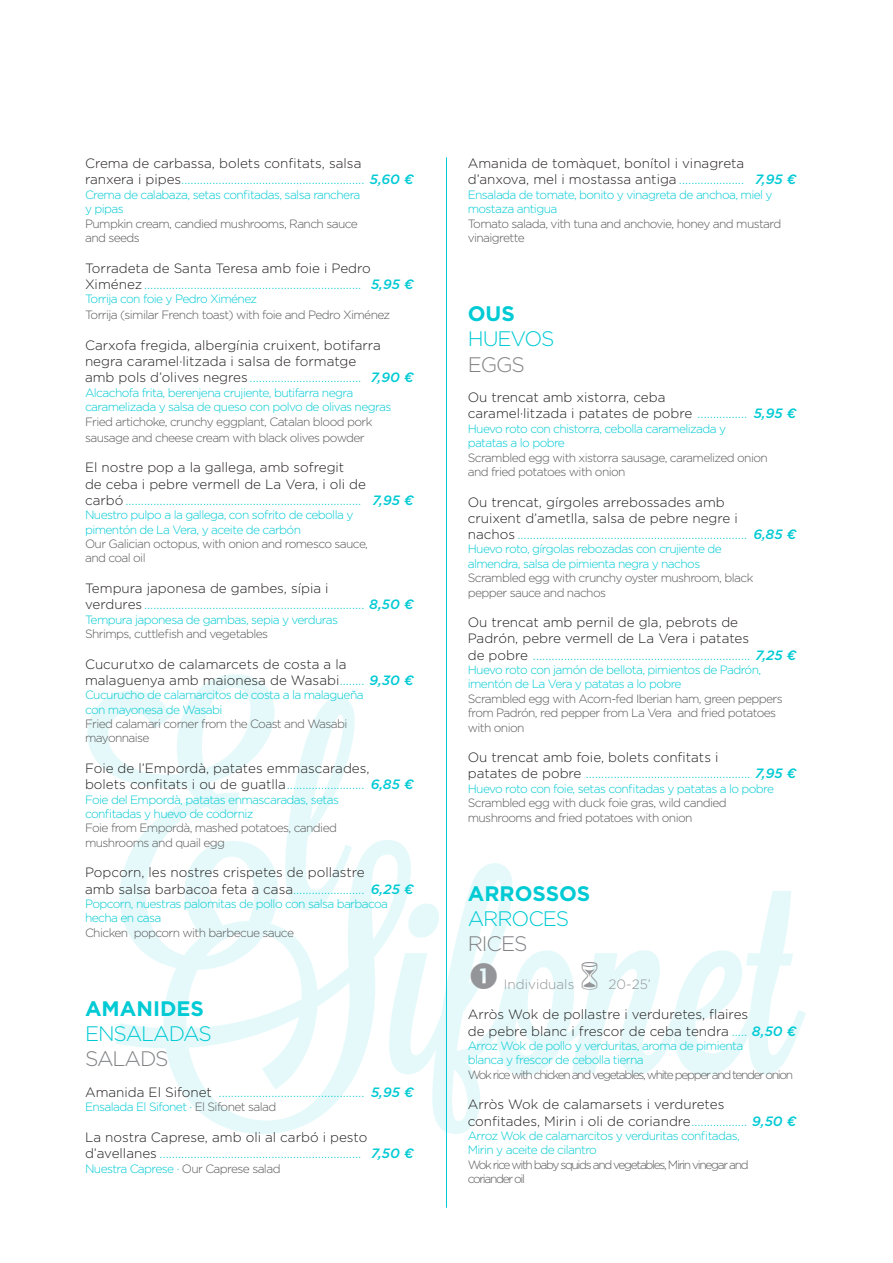
<style>
.page{position:relative;width:893px;height:1263px;background:#fff}
.page>*{position:absolute;margin:0;border:0;box-sizing:border-box;transform-origin:0 0}
.descripció_CAT{font:300 21px "Gotham";letter-spacing:-.05em;color:#00cad4}
.títol_ENG{font:300 21px "Gotham";letter-spacing:-.05em;color:#808285}
.Descripció_ENG{font:700 21px "Gotham";color:#00cad4}
.títol_CAT{font:700 21px "Gotham";color:#00cad4}
.descripció_CAT-2{font:300 13.5px/16.2px "Gotham";color:#231f20}
.descripció_CAT-3{font:300 13.5px/16.2px "Gotham";color:#00cad4}
.títol_CAT-2{font:300 13.5px "Gotham";color:#939598}
.descripció_CAT-4{font:300 12px/14.4px "Gotham";letter-spacing:-.05em;color:#00cad4}
.Descripció_ENG-2{font:300 12px/14.4px "Gotham";letter-spacing:-.05em;color:#57585a}
.descripció_CAT-5{font:300 12px/16.2px "Gotham";letter-spacing:-.05em;color:#57585a}
.Descripció_ENG-3{font:300 12px/14.4px "Gotham";letter-spacing:-.11em;color:#57585a}
.s1{color:#231f20}
.s2{font-weight:500;font-style:italic}
.s3{color:#00cad4}
.s4{font-weight:500;font-style:italic;color:#00cad4}
.s5{color:#57585a}
</style>
<div class="page">
<svg style="left:87px;top:674px;width:324px;height:460px"></svg>
<svg style="left:389px;top:863px;width:417px;height:271px"></svg>
<svg style="left:285px;top:697px;width:70px;height:213px"></svg>
<hr style="left:446px;top:157px;width:1px;height:1051px;background:#00cad4">
<svg style="left:471px;top:962px;width:26px;height:27px"></svg>
<svg style="left:582px;top:962px;width:15px;height:27px"></svg>
<p class="descripció_CAT-3" style="left:85px;top:155px;width:330px"><span class="s1">Crema de carbassa, bolets confitats, salsa ranxera i pipes</span>........................................................... <span class="s2">5,60 €</span></p>
<p class="descripció_CAT-4" style="left:85px;top:187px;width:277px">Crema de calabaza, setas confitadas, salsa ranchera y pipas</p>
<p class="Descripció_ENG-2" style="left:85px;top:216px;width:274px">Pumpkin cream, candied mushrooms, Ranch sauce and seeds</p>
<p class="descripció_CAT-3" style="left:85px;top:259px;width:330px"><span class="s1">Torradeta de Santa Teresa amb foie i Pedro<br>Ximénez</span>...................................................................... <span class="s2">5,95 €</span></p>
<p class="descripció_CAT-4" style="left:85px;top:291px;width:174px">Torrija con foie y Pedro Ximénez</p>
<p class="descripció_CAT-5" style="left:85px;top:307px;width:307px">Torrija (similar French toast) with foie and Pedro Ximénez</p>
<p class="descripció_CAT-2" style="left:85px;top:337px;width:330px">Carxofa fregida, albergínia cruixent, botifarra negra caramel·litzada i salsa de formatge<br>amb pols d’olives negres <span class="s3">....................................</span> <span class="s4">7,90 €</span></p>
<p class="descripció_CAT-4" style="left:85px;top:385px;width:308px">Alcachofa frita, berenjena crujiente, butifarra negra caramelizada y salsa de queso con polvo de olivas negras</p>
<p class="descripció_CAT-5" style="left:85px;top:413px;width:289px">Fried artichoke, crunchy eggplant, Catalan blood pork sausage and cheese cream with black olives powder</p>
<p class="descripció_CAT-3" style="left:85px;top:459px;width:330px"><span class="s1">El nostre pop a la gallega, amb sofregit<br>de ceba i pebre vermell de La Vera, i oli de carbó</span>............................................................................ <span class="s2">7,95 €</span></p>
<p class="descripció_CAT-4" style="left:85px;top:507px;width:270px">Nuestro pulpo a la gallega, con sofrito de cebolla y pimentón de La Vera, y aceite de carbón</p>
<p class="descripció_CAT-5" style="left:85px;top:536px;width:285px;line-height:14.4px">Our Galician octopus, with onion and romesco sauce, and coal oil</p>
<p class="descripció_CAT-3" style="left:85px;top:580px;width:330px"><span class="s1">Tempura japonesa de gambes, sípia i<br>verdures</span> ....................................................................... <span class="s2">8,50 €</span></p>
<p class="descripció_CAT-4" style="left:85px;top:612px;width:254px">Tempura japonesa de gambas, sepia y verduras</p>
<p class="Descripció_ENG-2" style="left:85px;top:626px;width:185px">Shrimps, cuttlefish and vegetables</p>
<p class="descripció_CAT-2" style="left:85px;top:655px;width:330px">Cucurutxo de calamarcets de costa a la malaguenya amb maionesa de Wasabi<span class="s3">........</span> <span class="s4">9,30 €</span></p>
<p class="descripció_CAT-4" style="left:85px;top:687px;width:280px">Cucurucho de calamarcitos de costa a la malagueña con mayonesa de Wasabi</p>
<p class="Descripció_ENG-2" style="left:85px;top:716px;width:264px">Fried calamari corner from the Coast and Wasabi mayonnaise</p>
<p class="descripció_CAT-2" style="left:85px;top:760px;width:330px">Foie de l’Empordà, patates emmascarades, bolets confitats i ou de guatlla<span class="s3">.........................</span> <span class="s4">6,85 €</span></p>
<p class="descripció_CAT-4" style="left:85px;top:792px;width:255px">Foie del Empordà, patatas enmascaradas, setas confitadas y huevo de codorniz</p>
<p class="Descripció_ENG-2" style="left:85px;top:821px;width:253px">Foie from Empordà, mashed potatoes, candied mushrooms and quail egg</p>
<p class="descripció_CAT-2" style="left:85px;top:864px;width:330px">Popcorn, les nostres crispetes de pollastre<br>amb salsa barbacoa feta a casa<span class="s3">.......................</span> <span class="s4">6,25 €</span></p>
<p class="descripció_CAT-4" style="left:85px;top:896px;width:305px">Popcorn, nuestras palomitas de pollo con salsa barbacoa hecha en casa</p>
<p class="Descripció_ENG-2" style="left:85px;top:925px;width:210px">Chicken popcorn with barbecue sauce</p>
<p class="Descripció_ENG" style="left:85px;top:995px;width:120px">AMANIDES</p>
<p class="descripció_CAT" style="left:85px;top:1020px;width:128px">ENSALADAS</p>
<p class="títol_ENG" style="left:85px;top:1046px;width:85px">SALADS</p>
<p class="descripció_CAT-3" style="left:85px;top:1084px;width:330px"><span class="s1">Amanida El Sifonet</span> ............................................... <span class="s2">5,95 €</span></p>
<p class="descripció_CAT-4" style="left:85px;top:1100px;width:193px">Ensalada El Sifonet · <span class="s5">El Sifonet salad</span></p>
<p class="descripció_CAT-3" style="left:85px;top:1129px;width:330px"><span class="s1">La nostra Caprese, amb oli al carbó i pesto d’avellanes</span> ................................................................. <span class="s2">7,50 €</span></p>
<p class="descripció_CAT-4" style="left:85px;top:1161px;width:197px">Nuestra Caprese · <span class="s5">Our Caprese salad</span></p>
<p class="descripció_CAT-2" style="left:468px;top:155px;width:330px">Amanida de tomàquet, bonítol i vinagreta d’anxova, mel i mostassa antiga <span class="s3">.....................</span> <span class="s4">7,95 €</span></p>
<p class="descripció_CAT-4" style="left:468px;top:187px;width:315px">Ensalada de tomate, bonito y vinagreta de anchoa, miel y mostaza antigua<br><span class="s5">Tomato salada, vith tuna and anchovie, honey and mustard vinaigrette</span></p>
<p class="Descripció_ENG" style="left:468px;top:300px;width:49px">OUS</p>
<p class="descripció_CAT" style="left:468px;top:326px;width:88px">HUEVOS</p>
<p class="títol_ENG" style="left:468px;top:351px;width:59px">EGGS</p>
<p class="descripció_CAT-2" style="left:468px;top:389px;width:330px">Ou trencat amb xistorra, ceba<br>caramel·litzada i patates de pobre <span class="s3">................</span> <span class="s4">5,95 €</span></p>
<p class="descripció_CAT-4" style="left:468px;top:421px;width:260px">Huevo roto con chistorra, cebolla caramelizada y patatas a lo pobre</p>
<p class="Descripció_ENG-2" style="left:468px;top:450px;width:302px">Scrambled egg with xistorra sausage, caramelized onion and fried potatoes with onion</p>
<p class="descripció_CAT-2" style="left:468px;top:493px;width:330px">Ou trencat, gírgoles arrebossades amb<br>cruixent d’ametlla, salsa de pebre negre i<br>nachos <span class="s3">..........................................................................</span> <span class="s4">6,85 €</span></p>
<p class="descripció_CAT-4" style="left:468px;top:542px;width:256px">Huevo roto, gírgolas rebozadas con crujiente de almendra, salsa de pimienta negra y nachos</p>
<p class="Descripció_ENG-2" style="left:468px;top:570px;width:287px">Scrambled egg with crunchy oyster mushroom, black pepper sauce and nachos</p>
<p class="descripció_CAT-2" style="left:468px;top:614px;width:330px">Ou trencat amb pernil de gla, pebrots de<br>Padrón, pebre vermell de La Vera i patates<br>de pobre <span class="s3">......................................................................</span> <span class="s4">7,25 €</span></p>
<p class="descripció_CAT-4" style="left:468px;top:662px;width:295px">Huevo roto con jamón de bellota, pimientos de Padrón, imentón de La Vera y patatas a lo pobre</p>
<p class="Descripció_ENG-2" style="left:468px;top:691px;width:317px">Scrambled egg with Acorn-fed Iberian ham, green peppers from Padrón, red pepper from La Vera and fried potatoes with onion</p>
<p class="descripció_CAT-3" style="left:468px;top:749px;width:330px"><span class="s1">Ou trencat amb foie, bolets confitats i<br>patates de pobre</span> ..................................................... <span class="s2">7,95 €</span></p>
<p class="descripció_CAT-4" style="left:468px;top:781px;width:308px">Huevo roto con foie, setas confitadas y patatas a lo pobre</p>
<p class="Descripció_ENG-2" style="left:468px;top:795px;width:261px">Scrambled egg with duck foie gras, wild candied mushrooms and fried potatoes with onion</p>
<p class="títol_CAT" style="left:468px;top:879px;width:124px">ARROSSOS</p>
<p class="descripció_CAT" style="left:468px;top:905px;width:103px">ARROCES</p>
<p class="títol_ENG" style="left:468px;top:930px;width:61px">RICES</p>
<p class="títol_CAT-2" style="left:504px;top:975px;width:72px">Individuals</p>
<p class="títol_CAT-2" style="left:609px;top:975px;width:44px">20-25’</p>
<p class="descripció_CAT-2" style="left:468px;top:1006px;width:330px">Arròs Wok de pollastre i verduretes, flaires<br>de pebre blanc i frescor de ceba tendra <span class="s3">.....</span> <span class="s4">8,50 €</span></p>
<p class="descripció_CAT-4" style="left:468px;top:1038px;width:277px">Arroz Wok de pollo y verduritas, aroma de pimienta blanca y frescor de cebolla tierna</p>
<p class="Descripció_ENG-3" style="left:468px;top:1067px;width:327px">Wok rice with chicken and vegetables, white pepper and tender onion</p>
<p class="descripció_CAT-2" style="left:468px;top:1096px;width:330px">Arròs Wok de calamarsets i verduretes confitades, Mirin i oli de coriandre<span class="s3">..................</span> <span class="s4">9,50 €</span></p>
<p class="descripció_CAT-4" style="left:468px;top:1128px;width:274px">Arroz Wok de calamarcitos y verduritas confitadas,<br>Mirin y aceite de cilantro</p>
<p class="Descripció_ENG-3" style="left:468px;top:1157px;width:282px">Wok rice with baby squids and vegetables, Mirin vinegar and coriander oil</p>
</div>
